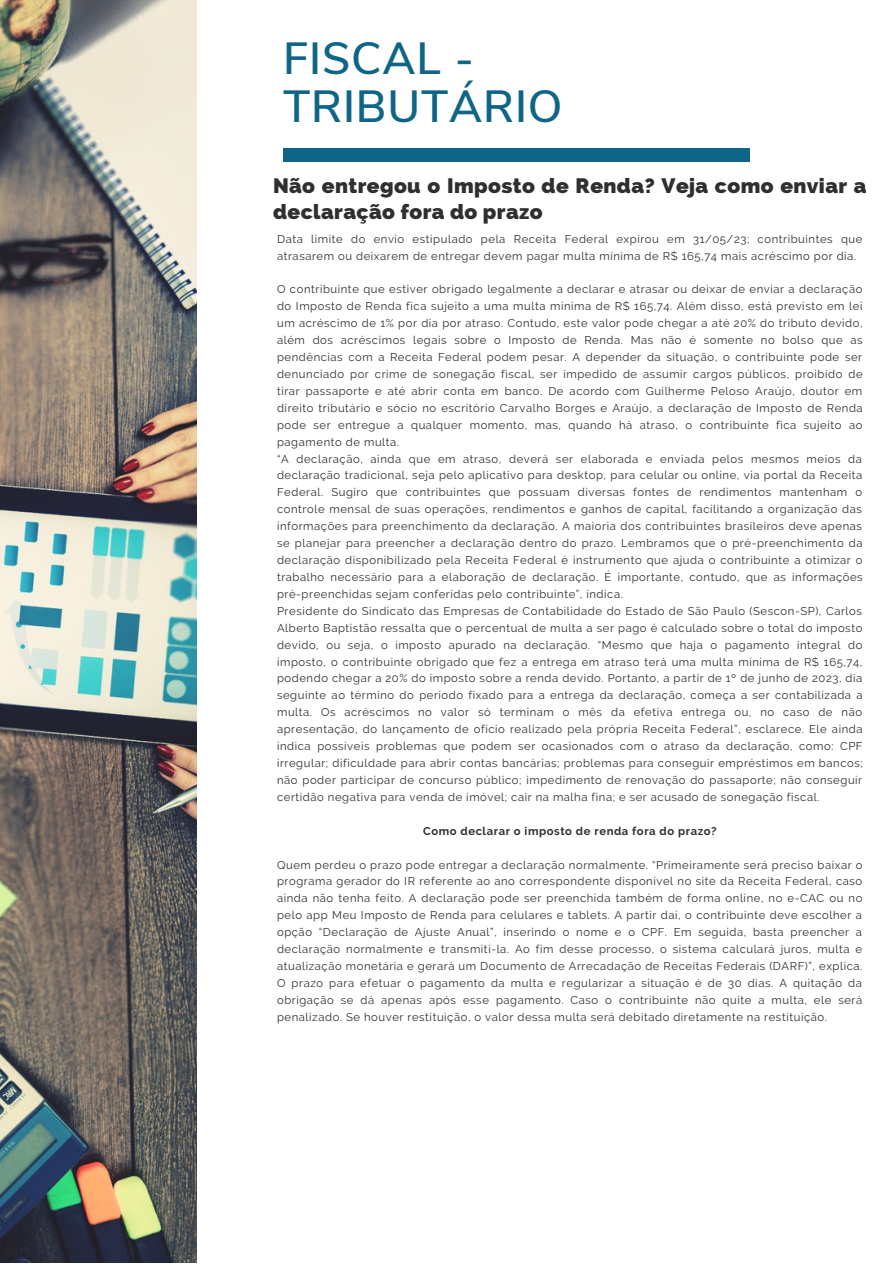
<style>
.page{position:relative;width:893px;height:1264px;background:#fff}
.page>*{position:absolute;margin:0;border:0;box-sizing:border-box;transform-origin:0 0}
.t1{font:600 45px/48.3px "Nunito Sans";letter-spacing:.02em;color:#0e6585}
.t2{font:800 21px/25.8px "Raleway";letter-spacing:.02em;color:#2f2f2f}
.t3{font:11.25px/17px "Raleway";letter-spacing:.05em;color:#2f2f2f;text-align:justify}
.t4{font:700 11.25px "Raleway";letter-spacing:.05em;color:#2f2f2f}
</style>
<div class="page">
<img style="left:0;top:0;width:197px;height:1262px">
<div style="left:283px;top:149px;width:466px;height:12px;background:#0e6585"></div>
<p class="t1" style="left:283px;top:35px;width:281px">FISCAL -<br>TRIBUTÁRIO</p>
<p class="t2" style="left:273px;top:173px;width:595px">Não entregou o Imposto de Renda? Veja como enviar a declaração fora do prazo</p>
<p class="t3" style="left:277px;top:230px;width:586px">Data limite do envio estipulado pela Receita Federal expirou em 31/05/23; contribuintes que atrasarem ou deixarem de entregar devem pagar multa mínima de R$ 165,74 mais acréscimo por dia.</p>
<p class="t3" style="left:277px;top:281px;width:587px">O contribuinte que estiver obrigado legalmente a declarar e atrasar ou deixar de enviar a declaração do Imposto de Renda fica sujeito a uma multa mínima de R$ 165,74. Além disso, está previsto em lei um acréscimo de 1% por dia por atraso. Contudo, este valor pode chegar a até 20% do tributo devido, além dos acréscimos legais sobre o Imposto de Renda. Mas não é somente no bolso que as pendências com a Receita Federal podem pesar. A depender da situação, o contribuinte pode ser denunciado por crime de sonegação fiscal, ser impedido de assumir cargos públicos, proibido de tirar passaporte e até abrir conta em banco. De acordo com Guilherme Peloso Araújo, doutor em direito tributário e sócio no escritório Carvalho Borges e Araújo, a declaração de Imposto de Renda pode ser entregue a qualquer momento, mas, quando há atraso, o contribuinte fica sujeito ao pagamento de multa.</p>
<p class="t3" style="left:277px;top:450px;width:587px">“A declaração, ainda que em atraso, deverá ser elaborada e enviada pelos mesmos meios da declaração tradicional, seja pelo aplicativo para desktop, para celular ou online, via portal da Receita Federal. Sugiro que contribuintes que possuam diversas fontes de rendimentos mantenham o controle mensal de suas operações, rendimentos e ganhos de capital, facilitando a organização das informações para preenchimento da declaração. A maioria dos contribuintes brasileiros deve apenas se planejar para preencher a declaração dentro do prazo. Lembramos que o pré-preenchimento da declaração disponibilizado pela Receita Federal é instrumento que ajuda o contribuinte a otimizar o trabalho necessário para a elaboração de declaração. É importante, contudo, que as informações pré-preenchidas sejam conferidas pelo contribuinte”, indica.</p>
<p class="t3" style="left:277px;top:602px;width:587px">Presidente do Sindicato das Empresas de Contabilidade do Estado de São Paulo (Sescon-SP), Carlos Alberto Baptistão ressalta que o percentual de multa a ser pago é calculado sobre o total do imposto devido, ou seja, o imposto apurado na declaração. “Mesmo que haja o pagamento integral do imposto, o contribuinte obrigado que fez a entrega em atraso terá uma multa mínima de R$ 165,74, podendo chegar a 20% do imposto sobre a renda devido. Portanto, a partir de 1º de junho de 2023, dia seguinte ao término do período fixado para a entrega da declaração, começa a ser contabilizada a multa. Os acréscimos no valor só terminam o mês da efetiva entrega ou, no caso de não apresentação, do lançamento de ofício realizado pela própria Receita Federal”, esclarece. Ele ainda indica possíveis problemas que podem ser ocasionados com o atraso da declaração, como: CPF irregular; dificuldade para abrir contas bancárias; problemas para conseguir empréstimos em bancos; não poder participar de concurso público; impedimento de renovação do passaporte; não conseguir certidão negativa para venda de imóvel; cair na malha fina; e ser acusado de sonegação fiscal.</p>
<p class="t4" style="left:423px;top:824px;width:295px">Como declarar o imposto de renda fora do prazo?</p>
<p class="t3" style="left:277px;top:856px;width:587px">Quem perdeu o prazo pode entregar a declaração normalmente. “Primeiramente será preciso baixar o programa gerador do IR referente ao ano correspondente disponível no site da Receita Federal, caso ainda não tenha feito. A declaração pode ser preenchida também de forma online, no e-CAC ou no pelo app Meu Imposto de Renda para celulares e tablets. A partir daí, o contribuinte deve escolher a opção “Declaração de Ajuste Anual”, inserindo o nome e o CPF. Em seguida, basta preencher a declaração normalmente e transmiti-la. Ao fim desse processo, o sistema calculará juros, multa e atualização monetária e gerará um Documento de Arrecadação de Receitas Federais (DARF)”, explica.<br>O prazo para efetuar o pagamento da multa e regularizar a situação é de 30 dias. A quitação da obrigação se dá apenas após esse pagamento. Caso o contribuinte não quite a multa, ele será penalizado. Se houver restituição, o valor dessa multa será debitado diretamente na restituição.</p>
</div>
